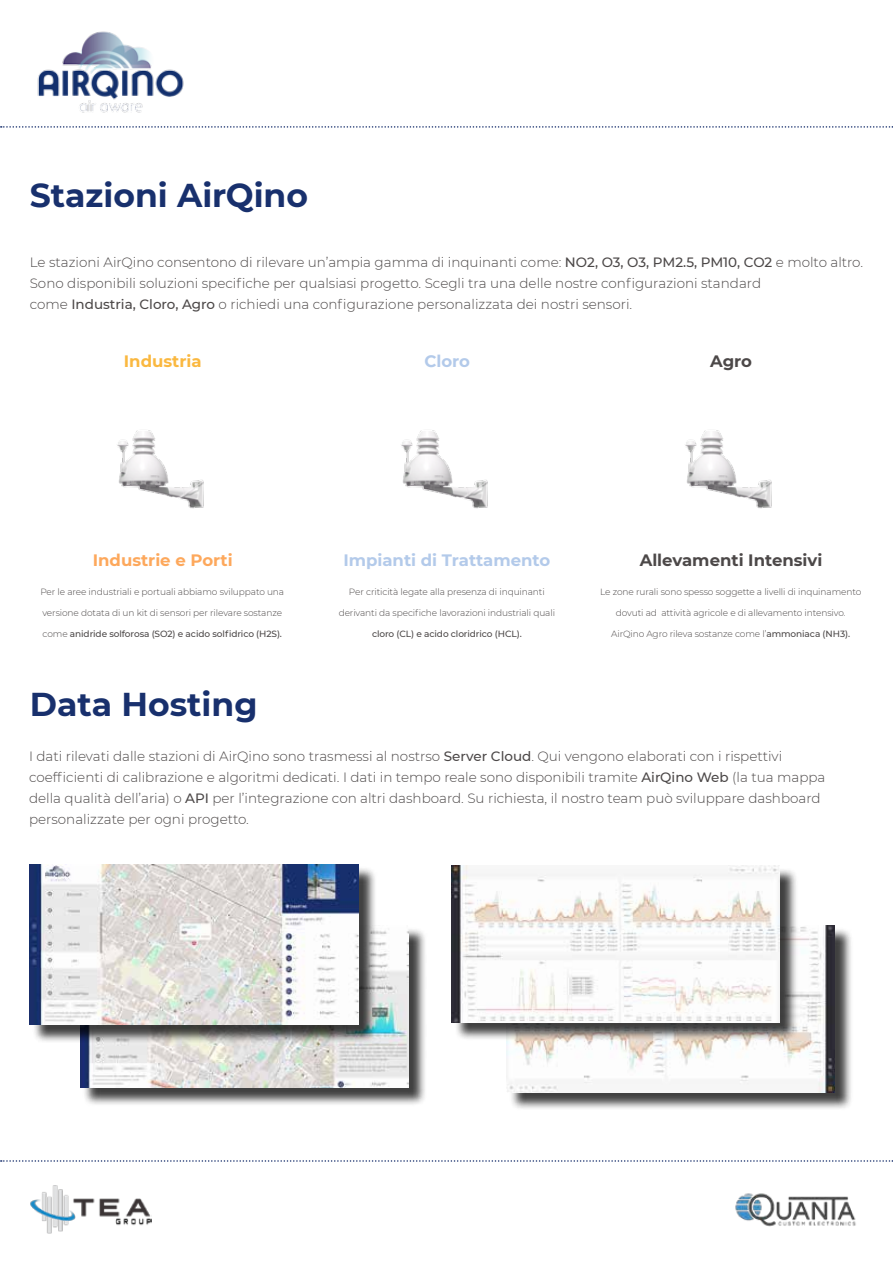
<style>
.page{position:relative;width:893px;height:1263px;background:#fff}
.page>*{position:absolute;margin:0;border:0;box-sizing:border-box;transform-origin:0 0}
.t1{font:700 33px "Montserrat";color:#18306d}
.t2{font:700 16.5px "Montserrat";color:#b3caea}
.t3{font:700 16.5px "Montserrat";color:#4c4848}
.t4{font:700 16.5px "Montserrat";color:#fda85c}
.t5{font:700 16.5px "Montserrat";color:#fab840}
.t6{font:300 13.5px/21px "Montserrat";color:#4c4848}
.t7{font:300 9px "Montserrat";letter-spacing:-.01em;color:#4c4848}
.t8{font:500 9px "Montserrat";letter-spacing:-.01em;color:#4c4848}
.s1{font-weight:500}
.s2{font-weight:300}
</style>
<div class="page">
<img style="left:37px;top:31px;width:147px;height:82px">
<svg style="left:1px;top:1160px;width:892px;height:2px"></svg>
<img style="left:735px;top:1193px;width:121px;height:34px">
<img style="left:30px;top:1185px;width:122px;height:48px">
<img style="left:117px;top:430px;width:87px;height:79px">
<img style="left:401px;top:430px;width:87px;height:79px">
<svg style="left:1px;top:126px;width:892px;height:2px"></svg>
<img style="left:685px;top:430px;width:87px;height:79px">
<div style="left:82px;top:927px;width:345px;height:180px;background:#000;opacity:.75"></div>
<img style="left:80px;top:927px;width:329px;height:161px">
<div style="left:32px;top:866px;width:345px;height:178px;background:#000;opacity:.75"></div>
<img style="left:30px;top:864px;width:328px;height:161px">
<div style="left:509px;top:927px;width:344px;height:184px;background:#000;opacity:.75"></div>
<img style="left:506px;top:925px;width:328px;height:167px">
<div style="left:454px;top:868px;width:345px;height:173px;background:#000;opacity:.75"></div>
<img style="left:452px;top:865px;width:328px;height:157px">
<h1 class="t1" style="left:30px;top:172px;width:280px">Stazioni AirQino</h1>
<p class="t6" style="left:30px;top:251px;width:835px">Le stazioni AirQino consentono di rilevare un’ampia gamma di inquinanti come: <span class="s1">NO2, O3, O3, PM2.5, PM10, CO2</span> e molto altro.<br>Sono disponibili soluzioni specifiche per qualsiasi progetto. Scegli tra una delle nostre configurazioni standard<br>come <span class="s1">Industria, Cloro, Agro</span> o richiedi una configurazione personalizzata dei nostri sensori.</p>
<p class="t5" style="left:124px;top:350px;width:79px">Industria</p>
<p class="t2" style="left:424px;top:350px;width:47px">Cloro</p>
<p class="t3" style="left:710px;top:350px;width:43px">Agro</p>
<p class="t4" style="left:93px;top:548px;width:141px">Industrie e Porti</p>
<p class="t7" style="left:40px;top:585px;width:245px">Per le aree industriali e portuali abbiamo sviluppato una</p>
<p class="t7" style="left:42px;top:606px;width:241px">versione dotata di un kit di sensori per rilevare sostanze</p>
<p class="t8" style="left:43px;top:627px;width:241px"><span class="s2">come</span> anidride solforosa (SO2) e acido solfidrico (H2S).</p>
<h1 class="t1" style="left:30px;top:680px;width:229px">Data Hosting</h1>
<p class="t2" style="left:343px;top:548px;width:208px">Impianti di Trattamento</p>
<p class="t7" style="left:349px;top:585px;width:197px">Per criticità legate alla presenza di inquinanti</p>
<p class="t7" style="left:339px;top:606px;width:218px">derivanti da specifiche lavorazioni industriali quali</p>
<p class="t8" style="left:372px;top:627px;width:151px">cloro (CL) e acido cloridrico (HCL).</p>
<p class="t3" style="left:640px;top:548px;width:184px">Allevamenti Intensivi</p>
<p class="t7" style="left:600px;top:585px;width:263px">Le zone rurali sono spesso soggette a livelli di inquinamento</p>
<p class="t7" style="left:616px;top:606px;width:231px">dovuti ad attività agricole e di allevamento intensivo.</p>
<p class="t7" style="left:611px;top:627px;width:240px">AirQino Agro rileva sostanze come l’<span class="s1">ammoniaca (NH3).</span></p>
<p class="t6" style="left:29px;top:745px;width:798px">I dati rilevati dalle stazioni di AirQino sono trasmessi al nostrso <span class="s1">Server Cloud</span>. Qui vengono elaborati con i rispettivi coefficienti di calibrazione e algoritmi dedicati. I dati in tempo reale sono disponibili tramite <span class="s1">AirQino Web</span> (la tua mappa della qualità dell’aria) o <span class="s1">API</span> per l’integrazione con altri dashboard. Su richiesta, il nostro team può sviluppare dashboard personalizzate per ogni progetto.</p>
</div>
